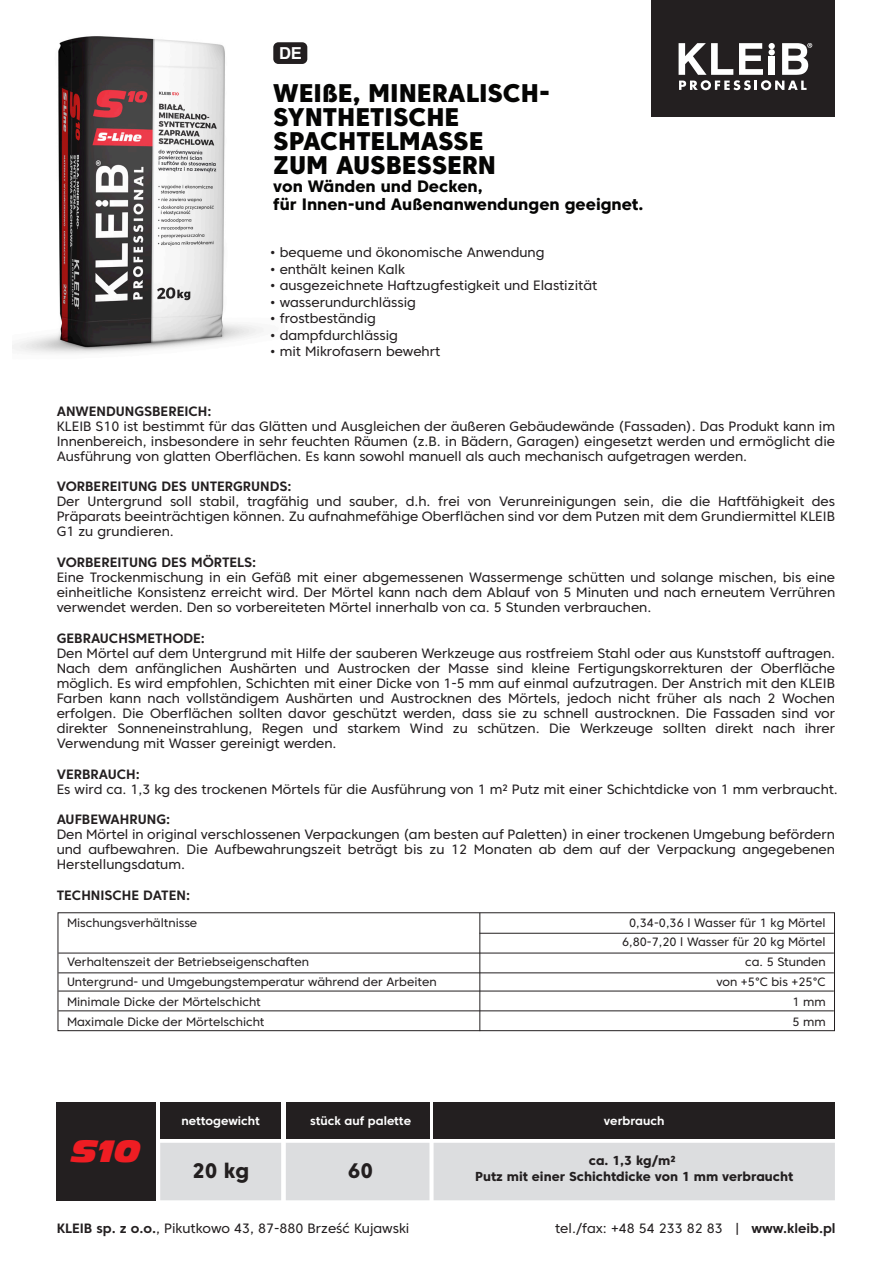
<style>
.page{position:relative;width:893px;height:1263px;background:#fff}
.page>*{position:absolute;margin:0;border:0;box-sizing:border-box;transform-origin:0 0}
.t1{font:italic 30px "Antique Olive LT Nord";color:#ee1d23}
.t2{font:800 25.5px/24px "Core Sans C 85";color:#050504}
.t3{font:800 21px "Core Sans C 75";color:#231f20}
.t4{font:800 16.5px/18px "Core Sans C 75";color:#050504}
.t5{font:700 16.5px "Helvetica";color:#fff}
.t6{font:13.5px/15px "Core Sans C 45";color:#231f20;text-align:justify}
.t7{font:700 13.5px "Core Sans C 65";color:#231f20}
.t8{font:800 13.05px/15.6px "Core Sans C 75";color:#231f20;text-align:center}
.t9{font:12px/19.8px "Core Sans C 45";color:#231f20}
.t10{font:700 12px "Core Sans C 65";color:#fff}
.s1{font-family:"Core Sans C 65";font-weight:700}
</style>
<div class="page">
<img style="left:12px;top:36px;width:264px;height:318px">
<div style="left:160px;top:1102px;width:121px;height:36px;background:#231f20"></div>
<div style="left:286px;top:1102px;width:143px;height:36px;background:#231f20"></div>
<div style="left:160px;top:1143px;width:675px;height:57px;background:#dcdddf"></div>
<div style="left:434px;top:1102px;width:401px;height:36px;background:#231f20"></div>
<div style="left:273px;top:42px;width:34px;height:22px;background:#231f20;border-radius:5px"></div>
<div style="left:57px;top:1102px;width:99px;height:98px;background:#231f20"></div>
<div style="left:651px;top:0;width:184px;height:116px;background:#231f20"></div>
<svg style="left:679px;top:43px;width:133px;height:47px"></svg>
<hr style="left:479px;top:913px;width:1px;height:118px;background:#231f20">
<hr style="left:58px;top:1010px;width:776px;height:1px;background:#231f20">
<hr style="left:58px;top:990px;width:776px;height:1px;background:#231f20">
<hr style="left:479px;top:933px;width:355px;height:1px;background:#231f20">
<hr style="left:58px;top:953px;width:776px;height:1px;background:#231f20">
<hr style="left:58px;top:972px;width:776px;height:1px;background:#231f20">
<div style="left:58px;top:912px;width:777px;height:119px;border:1px solid #231f20"></div>
<p class="t5" style="left:279px;top:40px;width:24px">DE</p>
<h2 class="t2" style="left:273px;top:81px;width:278px">WEIßE, MINERALISCH-<br>SYNTHETISCHE<br>SPACHTELMASSE<br>ZUM AUSBESSERN</h2>
<p class="t4" style="left:273px;top:177px;width:372px">von Wänden und Decken,<br>für Innen-und Außenanwendungen geeignet.</p>
<p class="t6" style="left:270px;top:245px;width:276px">• bequeme und ökonomische Anwendung</p>
<p class="t6" style="left:270px;top:261px;width:136px">• enthält keinen Kalk</p>
<p class="t6" style="left:270px;top:278px;width:328px">• ausgezeichnete Haftzugfestigkeit und Elastizität</p>
<p class="t6" style="left:270px;top:294px;width:147px">• wasserundurchlässig</p>
<p class="t6" style="left:270px;top:311px;width:107px">• frostbeständig</p>
<p class="t6" style="left:270px;top:327px;width:129px">• dampfdurchlässig</p>
<p class="t6" style="left:270px;top:344px;width:171px">• mit Mikrofasern bewehrt</p>
<p class="t7" style="left:57px;top:402px;width:156px">ANWENDUNGSBEREICH:</p>
<p class="t6" style="left:57px;top:418px;width:780px">KLEIB S10 ist bestimmt für das Glätten und Ausgleichen der äußeren Gebäudewände (Fassaden). Das Produkt kann im Innenbereich, insbesondere in sehr feuchten Räumen (z.B. in Bädern, Garagen) eingesetzt werden und ermöglicht die Ausführung von glatten Oberflächen. Es kann sowohl manuell als auch mechanisch aufgetragen werden.</p>
<p class="t7" style="left:57px;top:478px;width:236px">VORBEREITUNG DES UNTERGRUNDS:</p>
<p class="t6" style="left:57px;top:494px;width:780px">Der Untergrund soll stabil, tragfähig und sauber, d.h. frei von Verunreinigungen sein, die die Haftfähigkeit des Präparats beeinträchtigen können. Zu aufnahmefähige Oberflächen sind vor dem Putzen mit dem Grundiermittel KLEIB G1 zu grundieren.</p>
<p class="t7" style="left:57px;top:554px;width:201px">VORBEREITUNG DES MÖRTELS:</p>
<p class="t6" style="left:57px;top:570px;width:780px">Eine Trockenmischung in ein Gefäß mit einer abgemessenen Wassermenge schütten und solange mischen, bis eine einheitliche Konsistenz erreicht wird. Der Mörtel kann nach dem Ablauf von 5 Minuten und nach erneutem Verrühren verwendet werden. Den so vorbereiteten Mörtel innerhalb von ca. 5 Stunden verbrauchen.</p>
<p class="t7" style="left:57px;top:630px;width:150px">GEBRAUCHSMETHODE:</p>
<p class="t6" style="left:57px;top:646px;width:780px">Den Mörtel auf dem Untergrund mit Hilfe der sauberen Werkzeuge aus rostfreiem Stahl oder aus Kunststoff auftragen.<br>Nach dem anfänglichen Aushärten und Austrocken der Masse sind kleine Fertigungskorrekturen der Oberfläche möglich. Es wird empfohlen, Schichten mit einer Dicke von 1-5 mm auf einmal aufzutragen. Der Anstrich mit den KLEIB Farben kann nach vollständigem Aushärten und Austrocknen des Mörtels, jedoch nicht früher als nach 2 Wochen erfolgen. Die Oberflächen sollten davor geschützt werden, dass sie zu schnell austrocknen. Die Fassaden sind vor direkter Sonneneinstrahlung, Regen und starkem Wind zu schützen. Die Werkzeuge sollten direkt nach ihrer Verwendung mit Wasser gereinigt werden.</p>
<p class="t7" style="left:57px;top:765px;width:85px">VERBRAUCH:</p>
<p class="t6" style="left:57px;top:781px;width:783px">Es wird ca. 1,3 kg des trockenen Mörtels für die Ausführung von 1 m2 Putz mit einer Schichtdicke von 1 mm verbraucht.</p>
<p class="t7" style="left:57px;top:811px;width:115px">AUFBEWAHRUNG:</p>
<p class="t6" style="left:57px;top:827px;width:780px">Den Mörtel in original verschlossenen Verpackungen (am besten auf Paletten) in einer trockenen Umgebung befördern und aufbewahren. Die Aufbewahrungszeit beträgt bis zu 12 Monaten ab dem auf der Verpackung angegebenen Herstellungsdatum.</p>
<p class="t7" style="left:57px;top:887px;width:135px">TECHNISCHE DATEN:</p>
<p class="t9" style="left:67px;top:912px;width:132px">Mischungsverhältnisse</p>
<p class="t9" style="left:67px;top:952px;width:371px">Verhaltenszeit der Betriebseigenschaften<br>Untergrund- und Umgebungstemperatur während der Arbeiten Minimale Dicke der Mörtelschicht<br>Maximale Dicke der Mörtelschicht</p>
<p class="t9" style="left:622px;top:912px;width:205px;text-align:right">0,34-0,36 l Wasser für 1 kg Mörtel<br>6,80-7,20 l Wasser für 20 kg Mörtel ca. 5 Stunden<br>von +5°C bis +25°C<br>1 mm<br>5 mm</p>
<h1 class="t1" style="left:71px;top:1132px;width:71px">S10</h1>
<p class="t10" style="left:181px;top:1113px;width:80px">nettogewicht</p>
<h3 class="t3" style="left:192px;top:1157px;width:59px">20 kg</h3>
<p class="t10" style="left:310px;top:1113px;width:102px">stück auf palette</p>
<h3 class="t3" style="left:348px;top:1157px;width:27px">60</h3>
<p class="t10" style="left:604px;top:1113px;width:62px">verbrauch</p>
<p class="t8" style="left:475px;top:1153px;width:320px">ca. 1,3 kg/m²<br>Putz mit einer Schichtdicke von 1 mm verbraucht</p>
<p class="t6" style="left:57px;top:1221px;width:354px"><span class="s1">KLEIB sp. z o.o.</span>, Pikutkowo 43, 87-880 Brześć Kujawski</p>
<p class="t6" style="left:555px;top:1221px;width:282px">tel./fax: +48 54 233 82 83 | <span class="s1">www.kleib.pl</span></p>
</div>
